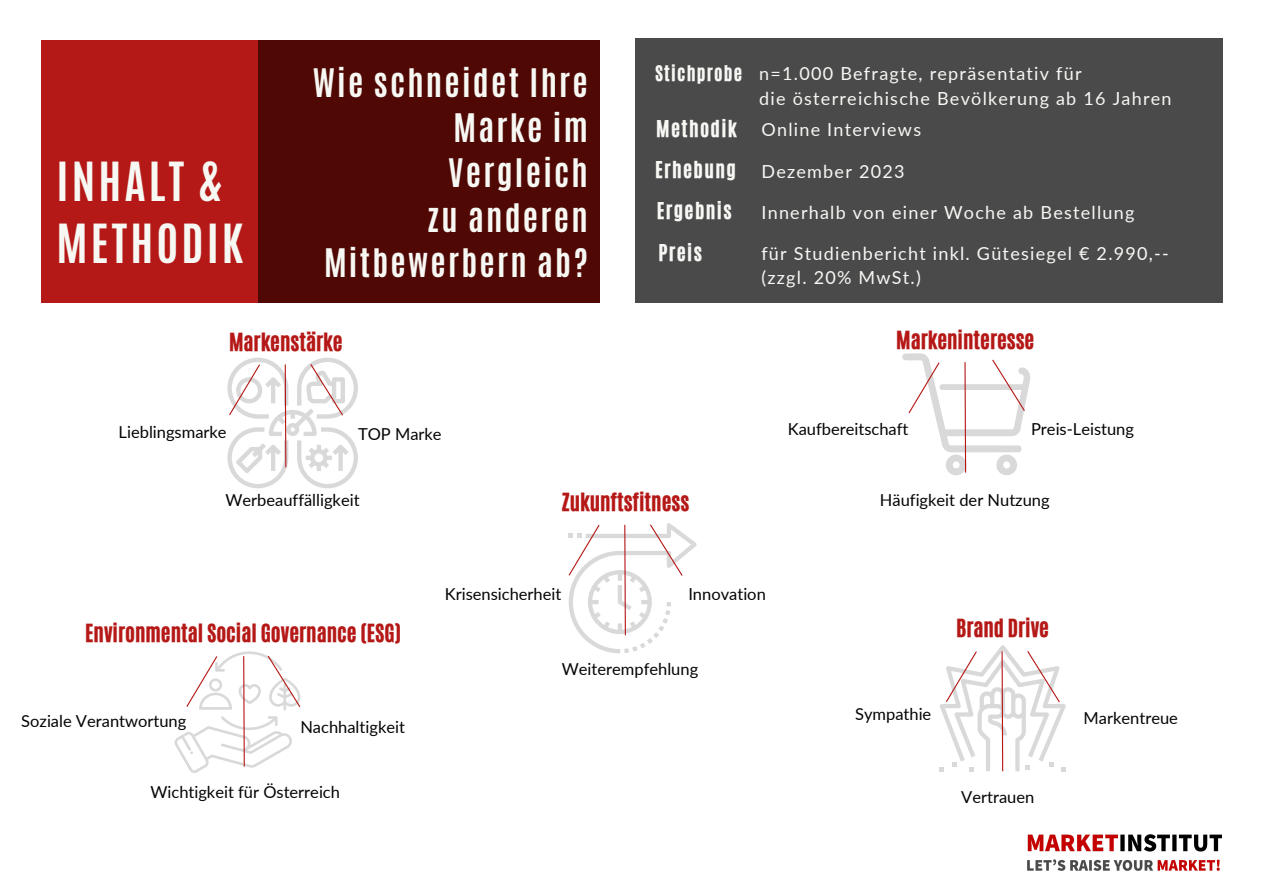
<style>
.page{position:relative;width:1263px;height:894px;background:#fff}
.page>*{position:absolute;margin:0;border:0;box-sizing:border-box;transform-origin:0 0}
.t1{font:700 45px/61.8px "Antonio";letter-spacing:.07em;color:#f7f8f3}
.t2{font:700 32.85px/45px "Antonio";letter-spacing:.07em;color:#f7f8f3;text-align:right}
.t3{font:21px "CA Generated";color:#b51917}
.t4{font:19.5px "CA Generated";letter-spacing:.07em;color:#f7f8f3}
.t5{font:18px "Lato";letter-spacing:.07em;color:#f7f8f3}
.t6{font:18px "CA Generated";letter-spacing:.07em;color:#f7f8f3}
.t7{font:16.5px "Lato";color:#040404}
</style>
<div class="page">
<div style="left:42px;top:40px;width:558px;height:262px;background:#b51917"></div>
<div style="left:258px;top:40px;width:342px;height:262px;background:#4f0804"></div>
<div style="left:635px;top:38px;width:587px;height:265px;background:#4a4a4b"></div>
<img style="left:1027px;top:834px;width:195px;height:37px">
<svg style="left:227px;top:357px;width:131px;height:131px"></svg>
<svg style="left:568px;top:523px;width:129px;height:130px"></svg>
<svg style="left:940px;top:645px;width:125px;height:127px"></svg>
<svg style="left:174px;top:651px;width:127px;height:122px"></svg>
<svg style="left:902px;top:353px;width:129px;height:123px"></svg>
<p class="t1" style="left:57px;top:151px;width:188px">INHALT &amp;<br>METHODIK</p>
<p class="t2" style="left:313px;top:60px;width:276px">Wie schneidet Ihre</p>
<p class="t2" style="left:324px;top:105px;width:265px">Marke im<br>Vergleich<br>zu anderen<br>Mitbewerbern ab?</p>
<p class="t3" style="left:229px;top:326px;width:115px">Markenstärke</p>
<p class="t6" style="left:655px;top:61px;width:89px">Stichprobe</p>
<h1 class="t4" style="left:656px;top:115px;width:82px">Methodik</h1>
<h2 class="t4" style="left:655px;top:155px;width:82px">Erhebung</h2>
<h4 class="t4" style="left:657px;top:197px;width:76px">Ergebnis</h4>
<p class="t4" style="left:658px;top:238px;width:45px">Preis</p>
<p class="t5" style="left:759px;top:62px;width:324px">n=1.000 Befragte, repräsentativ für</p>
<h3 class="t5" style="left:759px;top:87px;width:414px">die österreichische Bevölkerung ab 16 Jahren</h3>
<h3 class="t5" style="left:761px;top:118px;width:161px">Online Interviews</h3>
<p class="t5" style="left:761px;top:160px;width:145px">Dezember 2023</p>
<h3 class="t5" style="left:761px;top:201px;width:375px">Innerhalb von einer Woche ab Bestellung</h3>
<p class="t5" style="left:761px;top:242px;width:409px">für Studienbericht inkl. Gütesiegel € 2.990,--</p>
<h3 class="t5" style="left:761px;top:266px;width:161px">(zzgl. 20% MwSt.)</h3>
<h3 class="t3" style="left:896px;top:324px;width:140px">Markeninteresse</h3>
<p class="t7" style="left:119px;top:421px;width:109px">Lieblingsmarke</p>
<h3 class="t7" style="left:358px;top:423px;width:85px">TOP Marke</h3>
<p class="t7" style="left:788px;top:419px;width:122px">Kaufbereitschaft</p>
<p class="t7" style="left:1031px;top:419px;width:104px">Preis-Leistung</p>
<p class="t7" style="left:225px;top:489px;width:136px">Werbeauffälligkeit</p>
<p class="t3" style="left:561px;top:486px;width:129px">Zukunftsfitness</p>
<p class="t7" style="left:880px;top:489px;width:171px">Häufigkeit der Nutzung</p>
<p class="t3" style="left:85px;top:618px;width:317px">Environmental Social Governance (ESG)</p>
<p class="t7" style="left:21px;top:710px;width:167px">Soziale Verantwortung</p>
<p class="t7" style="left:300px;top:716px;width:106px">Nachhaltigkeit</p>
<h3 class="t7" style="left:150px;top:781px;width:191px">Wichtigkeit für Österreich</h3>
<p class="t7" style="left:445px;top:583px;width:118px">Krisensicherheit</p>
<p class="t7" style="left:688px;top:583px;width:79px">Innovation</p>
<h3 class="t7" style="left:562px;top:658px;width:138px">Weiterempfehlung</h3>
<p class="t3" style="left:956px;top:613px;width:94px">Brand Drive</p>
<p class="t7" style="left:855px;top:703px;width:78px">Sympathie</p>
<p class="t7" style="left:961px;top:786px;width:75px">Vertrauen</p>
<p class="t7" style="left:1084px;top:707px;width:96px">Markentreue</p>
</div>
